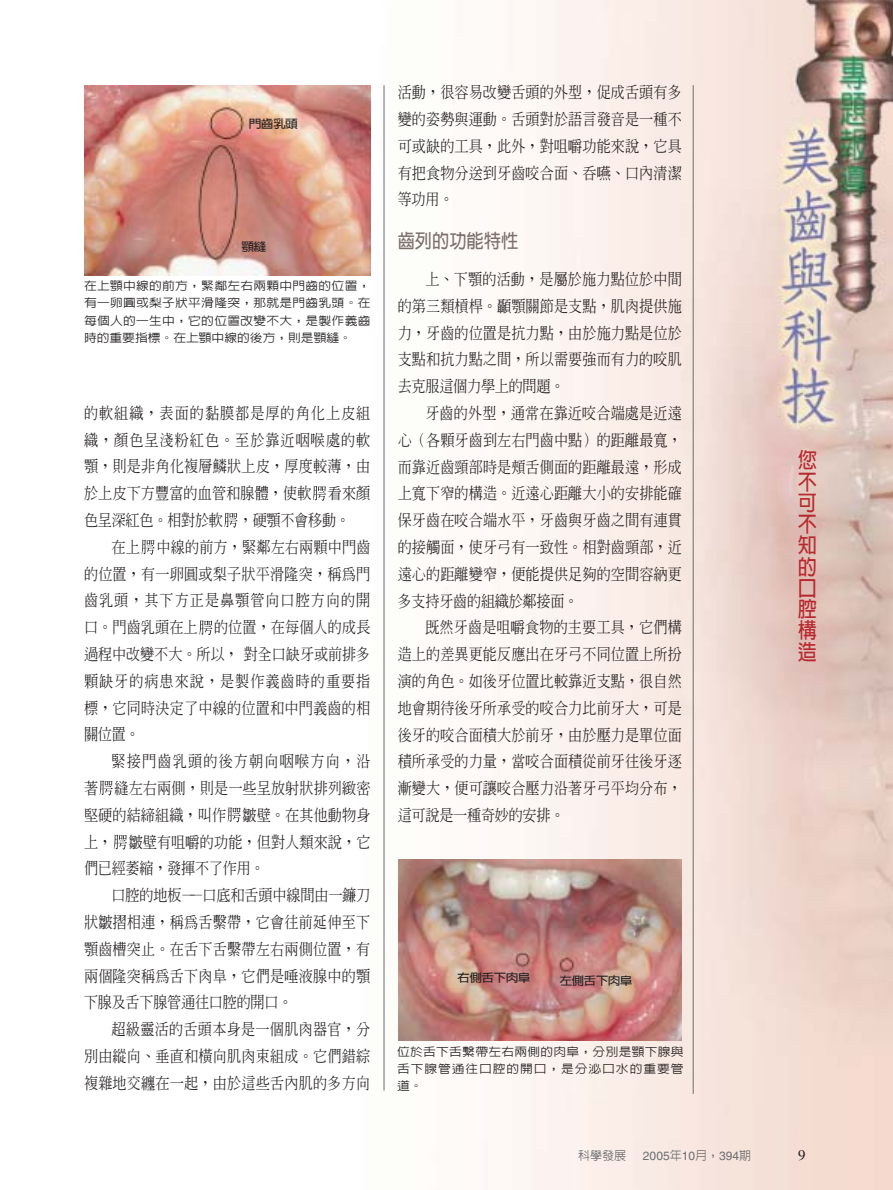
<style>
.page{position:relative;width:893px;height:1190px;background:#fff}
.page>*{position:absolute;margin:0;border:0;box-sizing:border-box;transform-origin:0 0}
.t1{font:700 21.3px/21.3px "Lin Gothic";color:#b8292f;text-align:justify;scale:.9 1}
.t2{font:700 19.2px "Lin Gothic";color:#7d6f6c;scale:.9 1}
.t3{font:500 15.75px/26.8px "Inn Ming";letter-spacing:.005em;color:#231f20;text-align:justify;scale:.9 1}
.t4{font:14.85px "Times";color:#231f20}
.t5{font:12px "Helvetica";color:#6c6e70}
.t6{font:500 12px "Lin Gothic";color:#6c6e70}
.t7{font:500 11.55px/17.2px "Lin Gothic";letter-spacing:.02em;color:#231f20;text-align:justify;scale:1.11 1}
.t8{font:700 11.55px "Lin Gothic";letter-spacing:-.05em;color:#231f20;scale:1.11 1}
.s1{font-family:"Lin Gothic";font-weight:500}
</style>
<div class="page">
<img style="left:383px;top:0;width:509px;height:1189px">
<svg style="left:114px;top:834px;width:13px;height:15px"></svg>
<svg style="left:228px;top:807px;width:13px;height:15px"></svg>
<svg style="left:100px;top:780px;width:13px;height:15px"></svg>
<svg style="left:199px;top:620px;width:13px;height:14px"></svg>
<svg style="left:142px;top:539px;width:13px;height:15px"></svg>
<svg style="left:224px;top:512px;width:13px;height:15px"></svg>
<svg style="left:313px;top:486px;width:13px;height:15px"></svg>
<hr style="left:693px;top:85px;width:1px;height:1009px;background:#6c6e70">
<img style="left:85px;top:85px;width:286px;height:191px">
<img style="left:398px;top:859px;width:284px;height:181px">
<hr style="left:384px;top:85px;width:1px;height:1005px;background:#6c6e70">
<p class="t8" style="left:249px;top:118px;width:46px">門齒乳頭</p>
<p class="t8" style="left:241px;top:240px;width:24px">顎縫</p>
<p class="t7" style="left:84px;top:277px;width:259px">在上顎中線的前方等緊鄰左右兩顆中門齒的位置等有一卵圓或梨子狀平滑隆突等那就是門齒乳頭。在每個人的一生中等它的位置改變不大等是製作義齒時的重要指標。在上顎中線的後方等則是顎縫。</p>
<p class="t3" style="left:84px;top:399px;width:320px">的軟組織，表面的黏膜都是厚的角化上皮組織，顏色呈淺粉紅色。至於靠近咽喉處的軟顎，則是非角化複層鱗狀上皮，厚度較薄，由於上皮下方豐富的血管和腺體，使軟 看來顏色呈深紅色。相對於軟 ，硬顎不會移動。</p>
<p class="t3" style="left:84px;top:533px;width:320px;text-indent:28px">在上 中線的前方，緊鄰左右兩顆中門齒的位置，有一卵圓或梨子狀平滑隆突，稱為門齒乳頭，其下方正是鼻顎管向口腔方向的開口。門齒乳頭在上 的位置，在每個人的成長過程中改變不大。所以，對全口缺牙或前排多顆缺牙的病患來說，是製作義齒時的重要指標，它同時決定了中線的位置和中門義齒的相關位置。</p>
<p class="t3" style="left:84px;top:747px;width:320px;text-indent:28px">緊接門齒乳頭的後方朝向咽喉方向，沿著 縫左右兩側，則是一些呈放射狀排列緻密堅硬的結締組織，叫作 皺壁。在其他動物身上， 皺壁有咀嚼的功能，但對人類來說，它們已經萎縮，發揮不了作用。</p>
<p class="t3" style="left:84px;top:881px;width:320px;text-indent:28px">口腔的地板——口底和舌頭中線間由一鐮刀狀皺摺相連，稱為舌繫帶，它會往前延伸至下顎齒槽突止。在舌下舌繫帶左右兩側位置，有兩個隆突稱為舌下肉阜，它們是唾液腺中的顎下腺及舌下腺管通往口腔的開口。</p>
<p class="t3" style="left:84px;top:1015px;width:320px;text-indent:28px">超級靈活的舌頭本身是一個肌肉器官，分別由縱向、垂直和橫向肌肉束組成。它們錯綜複雜地交纏在一起，由於這些舌內肌的多方向</p>
<p class="t3" style="left:398px;top:79px;width:317px">活動，很容易改變舌頭的外型，促成舌頭有多變的姿勢與運動。舌頭對於語言發音是一種不可或缺的工具，此外，對咀嚼功能來說，它具有把食物分送到牙齒咬合面、吞嚥、口內清潔等功用。</p>
<p class="t2" style="left:398px;top:231px;width:135px">齒列的功能特性</p>
<p class="t3" style="left:398px;top:265px;width:317px;text-indent:28px">上、下顎的活動，是屬於施力點位於中間的第三類槓桿。顳顎關節是支點，肌肉提供施力，牙齒的位置是抗力點，由於施力點是位於支點和抗力點之間，所以需要強而有力的咬肌去克服這個力學上的問題。</p>
<p class="t3" style="left:398px;top:399px;width:317px;text-indent:28px">牙齒的外型，通常在靠近咬合端處是近遠心（各顆牙齒到左右門齒中點）的距離最寬，而靠近齒頸部時是頰舌側面的距離最遠，形成上寬下窄的構造。近遠心距離大小的安排能確保牙齒在咬合端水平，牙齒與牙齒之間有連貫的接觸面，使牙弓有一致性。相對齒頸部，近遠心的距離變窄，便能提供足夠的空間容納更多支持牙齒的組織於鄰接面。</p>
<p class="t3" style="left:398px;top:614px;width:317px;text-indent:28px">既然牙齒是咀嚼食物的主要工具，它們構造上的差異更能反應出在牙弓不同位置上所扮演的角色。如後牙位置比較靠近支點，很自然地會期待後牙所承受的咬合力比前牙大，可是後牙的咬合面積大於前牙，由於壓力是單位面積所承受的力量，當咬合面積從前牙往後牙逐漸變大，便可讓咬合壓力沿著牙弓平均分布，這可說是一種奇妙的安排。</p>
<p class="t8" style="left:457px;top:972px;width:68px">右側舌下肉阜</p>
<p class="t8" style="left:559px;top:974px;width:68px">左側舌下肉阜</p>
<p class="t7" style="left:397px;top:1042px;width:259px">位於舌下舌繫帶左右兩側的肉阜等分別是顎下腺窞舌下腺管通往口腔的開口等是分泌口水的重要管道。</p>
<h1 class="t1" style="left:797px;top:449px;width:23px">您不可不知的口腔構造</h1>
<p class="t6" style="left:578px;top:1149px;width:49px">科學發展</p>
<p class="t5" style="left:643px;top:1151px;width:110px">2005<span class="s1">年</span>10<span class="s1">月等</span>394<span class="s1">期</span></p>
<p class="t4" style="left:798px;top:1149px;width:9px">9</p>
</div>
